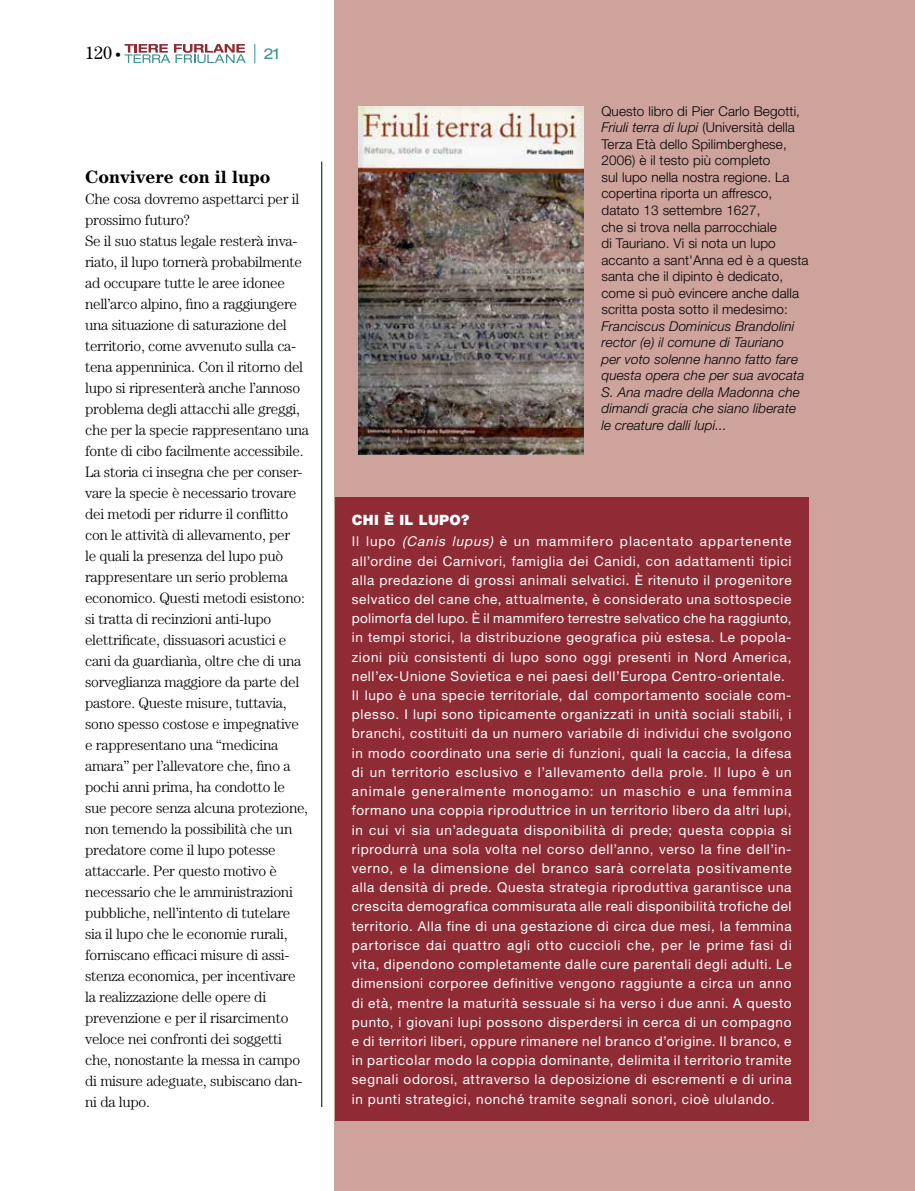
<style>
.page{position:relative;width:915px;height:1191px;background:#fff}
.page>*{position:absolute;margin:0;border:0;box-sizing:border-box;transform-origin:0 0}
.t1{font:700 18px "Century";color:#000}
.t2{font:18px "Century";color:#000}
.t3{font:300 15px/21px "Century";letter-spacing:-.02em;color:#000}
.t4{font:expanded 15px "Helvetica Neue";color:#3a9292}
.t5{font:900 14.25px "Helvetica Neue LT Std";letter-spacing:.02em;color:#fff}
.t6{font:13.5px/19.2px "Helvetica Neue LT Std";letter-spacing:.05em;color:#fff}
.t7{font:300 13.5px/16.5px "Helvetica Neue LT Std";letter-spacing:.01em;color:#000}
.t8{font:italic 300 13.5px/16.5px "Helvetica Neue LT Std";letter-spacing:.01em;color:#000}
.s1{font-family:"Frutiger LT";font-weight:300;font-size:12px}
.s2{font-style:italic}
</style>
<div class="page">
<div style="left:334px;top:0;width:580px;height:1191px;background:#cda39c"></div>
<img style="left:359px;top:106px;width:224px;height:348px">
<svg style="left:124px;top:44px;width:122px;height:19px"></svg>
<svg style="left:254px;top:44px;width:1px;height:19px"></svg>
<div style="left:334px;top:498px;width:474px;height:622px;background:#8e2b34"></div>
<hr style="left:321px;top:162px;width:1px;height:945px;background:#000">
<h1 class="t2" style="left:85px;top:42px;width:37px">120 <span class="s1">•</span></h1>
<p class="t4" style="left:264px;top:45px;width:17px">21</p>
<h1 class="t1" style="left:85px;top:166px;width:187px">Convivere con il lupo</h1>
<p class="t3" style="left:85px;top:188px;width:225px">Che cosa dovremo aspettarci per il prossimo futuro?<br>Se il suo status legale resterà inva&shy;riato, il lupo tornerà probabilmente ad occupare tutte le aree idonee nell’arco alpino, fino a raggiungere una situazione di saturazione del territorio, come avvenuto sulla ca&shy;tena appenninica. Con il ritorno del lupo si ripresenterà anche l’annoso problema degli attacchi alle greggi, che per la specie rappresentano una fonte di cibo facilmente accessibile.<br>La storia ci insegna che per conser&shy;vare la specie è necessario trovare dei metodi per ridurre il conflitto con le attività di allevamento, per<br>le quali la presenza del lupo può rappresentare un serio problema economico. Questi metodi esistono: si tratta di recinzioni anti-lupo elettrificate, dissuasori acustici e cani da guardianìa, oltre che di una sorveglianza maggiore da parte del pastore. Queste misure, tuttavia, sono spesso costose e impegnative e rappresentano una “medicina amara” per l’allevatore che, fino a pochi anni prima, ha condotto le sue pecore senza alcuna protezione, non temendo la possibilità che un predatore come il lupo potesse attaccarle. Per questo motivo è necessario che le amministrazioni pubbliche, nell’intento di tutelare sia il lupo che le economie rurali, forniscano efficaci misure di assi&shy;stenza economica, per incentivare la realizzazione delle opere di prevenzione e per il risarcimento veloce nei confronti dei soggetti che, nonostante la messa in campo di misure adeguate, subiscano dan&shy;ni da lupo.</p>
<p class="t7" style="left:601px;top:103px;width:208px">Questo libro di Pier Carlo Begotti,<br><span class="s2">Friuli terra di lupi</span> (Università della<br>Terza Età dello Spilimberghese,<br>2006) è il testo più completo<br>sul lupo nella nostra regione. La copertina riporta un affresco, datato 13 settembre 1627,<br>che si trova nella parrocchiale<br>di Tauriano. Vi si nota un lupo accanto a sant'Anna ed è a questa santa che il dipinto è dedicato, come si può evincere anche dalla scritta posta sotto il medesimo:</p>
<p class="t8" style="left:601px;top:317px;width:204px">Franciscus Dominicus Brandolini rector (e) il comune di Tauriano per voto solenne hanno fatto fare questa opera che per sua avocata<br>S. Ana madre della Madonna che dimandi gracia che siano liberate le creature dalli lupi...</p>
<p class="t5" style="left:351px;top:511px;width:119px">Chi è il lupo?</p>
<p class="t6" style="left:351px;top:532px;width:441px">Il lupo <span class="s2">(Canis lupus)</span> è un mammifero placentato appartenente all’ordine dei Carnivori, famiglia dei Canidi, con adattamenti tipici alla predazione di grossi animali selvatici. È ritenuto il progenitore selvatico del cane che, attualmente, è considerato una sottospecie polimorfa del lupo. È il mammifero terrestre selvatico che ha raggiunto, in tempi storici, la distribuzione geografica più estesa. Le popola&shy;zioni più consistenti di lupo sono oggi presenti in Nord America, nell’ex-Unione Sovietica e nei paesi dell’Europa Centro-orientale.<br>Il lupo è una specie territoriale, dal comportamento sociale com&shy;plesso. I lupi sono tipicamente organizzati in unità sociali stabili, i branchi, costituiti da un numero variabile di individui che svolgono in modo coordinato una serie di funzioni, quali la caccia, la difesa di un territorio esclusivo e l’allevamento della prole. Il lupo è un animale generalmente monogamo: un maschio e una femmina formano una coppia riproduttrice in un territorio libero da altri lupi, in cui vi sia un’adeguata disponibilità di prede; questa coppia si riprodurrà una sola volta nel corso dell’anno, verso la fine dell’in&shy;verno, e la dimensione del branco sarà correlata positivamente alla densità di prede. Questa strategia riproduttiva garantisce una crescita demografica commisurata alle reali disponibilità trofiche del territorio. Alla fine di una gestazione di circa due mesi, la femmina partorisce dai quattro agli otto cuccioli che, per le prime fasi di vita, dipendono completamente dalle cure parentali degli adulti. Le dimensioni corporee definitive vengono raggiunte a circa un anno di età, mentre la maturità sessuale si ha verso i due anni. A questo punto, i giovani lupi possono disperdersi in cerca di un compagno e di territori liberi, oppure rimanere nel branco d’origine. Il branco, e in particolar modo la coppia dominante, delimita il territorio tramite segnali odorosi, attraverso la deposizione di escrementi e di urina in punti strategici, nonché tramite segnali sonori, cioè ululando.</p>
</div>
